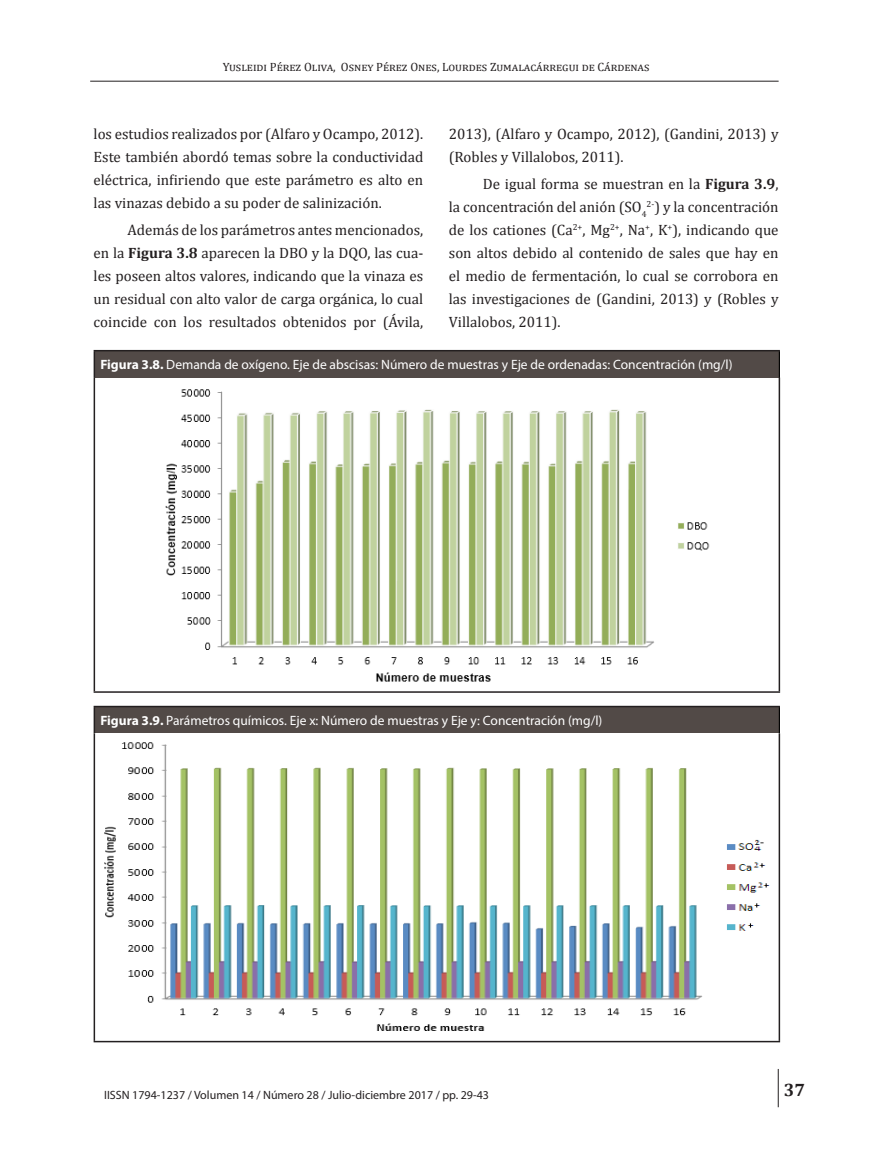
<style>
.page{position:relative;width:885px;height:1170px;background:#fff}
.page>*{position:absolute;margin:0;border:0;box-sizing:border-box;transform-origin:0 0}
.t1{font:700 18px "Cambria";color:#231f20}
.t2{font:15px/22.8px "Cambria";color:#231f20;text-align:justify}
.t3{font:13.5px "Myriad Pro";color:#fff}
.t4{font:12px "Cambria";color:#231f20}
.t5{font:12px "Myriad Pro";color:#231f20}
.s1{font-weight:700}
</style>
<div class="page">
<hr style="left:90px;top:81px;width:688px;height:1px;background:#231f20">
<hr style="left:777px;top:1068px;width:1px;height:39px;background:#231f20">
<div style="left:94px;top:350px;width:685px;height:27px;background:#524a47"></div>
<hr style="left:94px;top:377px;width:1px;height:314px;background:#231f20">
<hr style="left:778px;top:377px;width:2px;height:314px;background:#231f20">
<hr style="left:94px;top:691px;width:686px;height:1px;background:#231f20">
<svg style="left:94px;top:351px;width:1px;height:26px"></svg>
<hr style="left:94px;top:350px;width:685px;height:1px;background:#231f20">
<svg style="left:778px;top:351px;width:1px;height:26px"></svg>
<img style="left:165px;top:389px;width:545px;height:293px">
<div style="left:94px;top:706px;width:685px;height:27px;background:#524a47"></div>
<hr style="left:94px;top:733px;width:1px;height:307px;background:#231f20">
<hr style="left:778px;top:733px;width:2px;height:307px;background:#231f20">
<hr style="left:94px;top:1040px;width:686px;height:2px;background:#231f20">
<svg style="left:94px;top:707px;width:1px;height:26px"></svg>
<hr style="left:94px;top:705px;width:685px;height:2px;background:#231f20">
<svg style="left:778px;top:707px;width:1px;height:26px"></svg>
<img style="left:104px;top:742px;width:666px;height:289px">
<p class="t4" style="left:223px;top:59px;width:428px">Yusleidi Pérez Oliva, Osney Pérez Ones, Lourdes Zumalacárregui de Cárdenas</p>
<p class="t2" style="left:94px;top:123px;width:331px">los estudios realizados por (Alfaro y Ocampo, 2012).<br>Este también abordó temas sobre la conductividad eléctrica, infiriendo que este parámetro es alto en las vinazas debido a su poder de salinización.</p>
<p class="t2" style="left:94px;top:218px;width:331px;text-indent:34px">Además de los parámetros antes mencionados, en la <span class="s1">Figura 3.8</span> aparecen la DBO y la DQO, las cua&shy;les poseen altos valores, indicando que la vinaza es un residual con alto valor de carga orgánica, lo cual coincide con los resultados obtenidos por (Ávila,</p>
<p class="t2" style="left:449px;top:123px;width:331px">2013), (Alfaro y Ocampo, 2012), (Gandini, 2013) y (Robles y Villalobos, 2011).</p>
<p class="t2" style="left:449px;top:173px;width:331px;text-indent:34px">De igual forma se muestran en la <span class="s1">Figura 3.9</span>, la concentración del anión (SO<sub>4</sub><sup>2-</sup>) y la concentración de los cationes (Ca<sup>2+</sup>, Mg<sup>2+</sup>, Na<sup>+</sup>, K<sup>+</sup>), indicando que son altos debido al contenido de sales que hay en el medio de fermentación, lo cual se corrobora en las investigaciones de (Gandini, 2013) y (Robles y Villalobos, 2011).</p>
<p class="t3" style="left:100px;top:356px;width:633px"><span class="s1">Figura 3.8.</span> Demanda de oxígeno. Eje de abscisas: Número de muestras y Eje de ordenadas: Concentración (mg/l)</p>
<p class="t3" style="left:100px;top:712px;width:503px"><span class="s1">Figura 3.9.</span> Parámetros químicos. Eje x: Número de muestras y Eje y: Concentración (mg/l)</p>
<p class="t5" style="left:104px;top:1087px;width:386px">IISSN 1794-1237 / Volumen 14 / Número 28 / Julio-diciembre 2017 / pp. 29-43</p>
<p class="t1" style="left:783px;top:1076px;width:23px">37</p>
</div>
